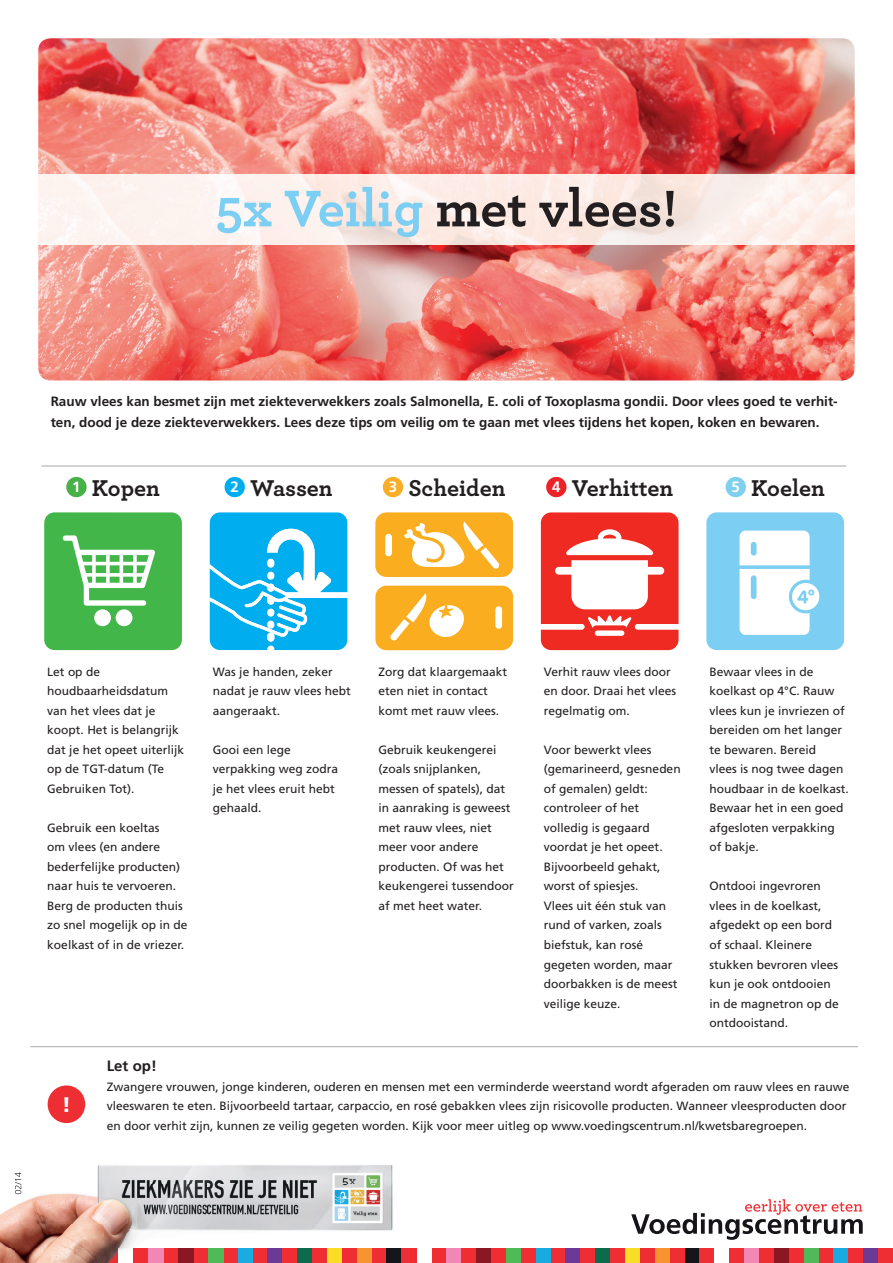
<style>
.page{position:relative;width:893px;height:1263px;background:#fff}
.page>*{position:absolute;margin:0;border:0;box-sizing:border-box;transform-origin:0 0}
.t1{font:700 54px "Archer Pro";color:#231f20}
.t2{font:700 24px "Archer Pro";color:#231f20}
.t3{font:900 21px "Frutiger";color:#fff}
.t4{font:700 15px "Frutiger";color:#231f20}
.t5{font:700 13.5px/21px "Frutiger";color:#231f20}
.t6{font:12px/19.5px "Frutiger";color:#231f20}
.s1{color:#7ccff2}
</style>
<div class="page">
<div style="left:402px;top:1248px;width:15px;height:15px;background:#ee2e33"></div>
<div style="left:432px;top:1248px;width:14px;height:15px;background:#ee2e33"></div>
<div style="left:461px;top:1248px;width:15px;height:15px;background:#ee2e33"></div>
<div style="left:446px;top:1248px;width:15px;height:15px;background:#f286b5"></div>
<div style="left:491px;top:1248px;width:15px;height:15px;background:#ee2e33"></div>
<div style="left:476px;top:1248px;width:15px;height:15px;background:#8a1722"></div>
<div style="left:521px;top:1248px;width:15px;height:15px;background:#ee2e33"></div>
<div style="left:506px;top:1248px;width:15px;height:15px;background:#50ba59"></div>
<div style="left:551px;top:1248px;width:14px;height:15px;background:#ee2e33"></div>
<div style="left:536px;top:1248px;width:15px;height:15px;background:#19abe0"></div>
<div style="left:565px;top:1248px;width:15px;height:15px;background:#6a3a96"></div>
<div style="left:580px;top:1248px;width:15px;height:15px;background:#ee2e33"></div>
<div style="left:595px;top:1248px;width:15px;height:15px;background:#0c6b4a"></div>
<div style="left:610px;top:1248px;width:15px;height:15px;background:#ee2e33"></div>
<div style="left:625px;top:1248px;width:15px;height:15px;background:#f9dd26"></div>
<div style="left:640px;top:1248px;width:15px;height:15px;background:#ee2e33"></div>
<div style="left:655px;top:1248px;width:15px;height:15px;background:#f79431"></div>
<div style="left:670px;top:1248px;width:15px;height:15px;background:#ee2e33"></div>
<div style="left:685px;top:1248px;width:14px;height:15px;background:#16151b"></div>
<div style="left:699px;top:1248px;width:15px;height:15px;background:#ee2e33"></div>
<div style="left:729px;top:1248px;width:15px;height:15px;background:#ee2e33"></div>
<div style="left:759px;top:1248px;width:15px;height:15px;background:#ee2e33"></div>
<div style="left:744px;top:1248px;width:15px;height:15px;background:#f286b5"></div>
<div style="left:789px;top:1248px;width:15px;height:15px;background:#ee2e33"></div>
<div style="left:774px;top:1248px;width:15px;height:15px;background:#8a1722"></div>
<div style="left:818px;top:1248px;width:15px;height:15px;background:#ee2e33"></div>
<div style="left:833px;top:1248px;width:15px;height:15px;background:#19abe0"></div>
<div style="left:804px;top:1248px;width:14px;height:15px;background:#50ba59"></div>
<div style="left:848px;top:1248px;width:15px;height:15px;background:#ee2e33"></div>
<div style="left:863px;top:1248px;width:15px;height:15px;background:#6a3a96"></div>
<div style="left:878px;top:1248px;width:15px;height:15px;background:#ee2e33"></div>
<svg style="left:631px;top:1199px;width:232px;height:41px"></svg>
<div style="left:66px;top:477px;width:21px;height:20px;background:#47b148;border-radius:50%"></div>
<div style="left:225px;top:477px;width:20px;height:20px;background:#00aeef;border-radius:50%"></div>
<div style="left:383px;top:477px;width:20px;height:20px;background:#f9ae27;border-radius:50%"></div>
<div style="left:546px;top:477px;width:20px;height:20px;background:#ec2228;border-radius:50%"></div>
<div style="left:726px;top:477px;width:20px;height:20px;background:#7ed0ee;border-radius:50%"></div>
<div style="left:44px;top:512px;width:138px;height:138px;background:#42b649;border-radius:10px"></div>
<div style="left:94px;top:609px;width:17px;height:17px;background:#fff;border-radius:50%"></div>
<div style="left:116px;top:609px;width:16px;height:17px;background:#fff;border-radius:50%"></div>
<svg style="left:63px;top:535px;width:92px;height:71px"></svg>
<svg style="left:210px;top:512px;width:137px;height:138px"></svg>
<div style="left:375px;top:586px;width:138px;height:64px;background:#faad1e;border-radius:11px"></div>
<div style="left:375px;top:512px;width:138px;height:65px;background:#faad1e;border-radius:11px"></div>
<svg style="left:390px;top:593px;width:74px;height:48px"></svg>
<div style="left:385px;top:534px;width:7px;height:22px;background:#fff;border-radius:3px"></div>
<div style="left:495px;top:606px;width:7px;height:23px;background:#fff;border-radius:3px"></div>
<svg style="left:404px;top:521px;width:96px;height:48px"></svg>
<svg style="left:541px;top:512px;width:137px;height:138px"></svg>
<div style="left:706px;top:512px;width:138px;height:138px;background:#7ccff2;border-radius:10px"></div>
<div style="left:792px;top:583px;width:27px;height:27px;background:#fff;border-radius:50%"></div>
<svg style="left:740px;top:531px;width:74px;height:104px"></svg>
<hr style="left:41px;top:466px;width:805px;height:1px;background:#a8a9ad">
<img style="left:38px;top:38px;width:817px;height:342px">
<img style="left:38px;top:175px;width:817px;height:69px">
<hr style="left:30px;top:1046px;width:828px;height:1px;background:#a8a9ad">
<div style="left:48px;top:1085px;width:37px;height:38px;background:#ee2e33;border-radius:50%"></div>
<img style="left:0;top:1165px;width:393px;height:83px">
<img style="left:0;top:1248px;width:402px;height:15px">
<img style="left:15px;top:1172px;width:6px;height:22px">
<h1 class="t1" style="left:215px;top:166px;width:464px"><span class="s1">5x Veilig</span> met vlees!</h1>
<p class="t5" style="left:51px;top:391px;width:789px">Rauw vlees kan besmet zijn met ziekteverwekkers zoals Salmonella, E. coli of Toxoplasma gondii. Door vlees goed te verhit&shy;ten, dood je deze ziekteverwekkers. Lees deze tips om veilig om te gaan met vlees tijdens het kopen, koken en bewaren.</p>
<h2 class="t2" style="left:72px;top:469px;width:89px"><sup>1</sup> Kopen</h2>
<h2 class="t2" style="left:231px;top:469px;width:104px"><sup>2</sup> Wassen</h2>
<h2 class="t2" style="left:389px;top:469px;width:118px"><sup>3</sup> Scheiden</h2>
<h2 class="t2" style="left:552px;top:469px;width:123px"><sup>4</sup> Verhitten</h2>
<h2 class="t2" style="left:732px;top:469px;width:95px"><sup>5</sup> Koelen</h2>
<p class="t6" style="left:47px;top:662px;width:138px">Let op de houdbaarheidsdatum van het vlees dat je koopt. Het is belangrijk dat je het opeet uiterlijk op de TGT-datum (Te<br>Gebruiken Tot).</p>
<p class="t6" style="left:47px;top:818px;width:142px">Gebruik een koeltas<br>om vlees (en andere bederfelijke producten) naar huis te vervoeren.<br>Berg de producten thuis zo snel mogelijk op in de koelkast of in de vriezer.</p>
<p class="t6" style="left:213px;top:662px;width:140px">Was je handen, zeker nadat je rauw vlees hebt aangeraakt.</p>
<p class="t6" style="left:213px;top:740px;width:127px">Gooi een lege verpakking weg zodra je het vlees eruit hebt gehaald.</p>
<p class="t6" style="left:378px;top:662px;width:130px">Zorg dat klaargemaakt eten niet in contact komt met rauw vlees.</p>
<p class="t6" style="left:378px;top:740px;width:137px">Gebruik keukengerei (zoals snijplanken, messen of spatels), dat in aanraking is geweest met rauw vlees, niet meer voor andere producten. Of was het keukengerei tussendoor af met heet water.</p>
<p class="t6" style="left:544px;top:662px;width:134px">Verhit rauw vlees door en door. Draai het vlees regelmatig om.</p>
<p class="t6" style="left:544px;top:740px;width:138px">Voor bewerkt vlees (gemarineerd, gesneden of gemalen) geldt: controleer of het volledig is gegaard voordat je het opeet.<br>Bijvoorbeeld gehakt, worst of spiesjes.<br>Vlees uit één stuk van rund of varken, zoals biefstuk, kan rosé gegeten worden, maar doorbakken is de meest veilige keuze.</p>
<p class="t6" style="left:709px;top:662px;width:141px">Bewaar vlees in de koelkast op 4°C. Rauw vlees kun je invriezen of bereiden om het langer te bewaren. Bereid<br>vlees is nog twee dagen houdbaar in de koelkast.<br>Bewaar het in een goed afgesloten verpakking of bakje.</p>
<p class="t6" style="left:709px;top:876px;width:131px">Ontdooi ingevroren vlees in de koelkast, afgedekt op een bord of schaal. Kleinere stukken bevroren vlees kun je ook ontdooien in de magnetron op de ontdooistand.</p>
<h3 class="t3" style="left:62px;top:1092px;width:11px">!</h3>
<p class="t4" style="left:107px;top:1057px;width:52px">Let op!</p>
<p class="t6" style="left:107px;top:1076px;width:744px">Zwangere vrouwen, jonge kinderen, ouderen en mensen met een verminderde weerstand wordt afgeraden om rauw vlees en rauwe vleeswaren te eten. Bijvoorbeeld tartaar, carpaccio, en rosé gebakken vlees zijn risicovolle producten. Wanneer vleesproducten door en door verhit zijn, kunnen ze veilig gegeten worden. Kijk voor meer uitleg op www.voedingscentrum.nl/kwetsbaregroepen.</p>
</div>
